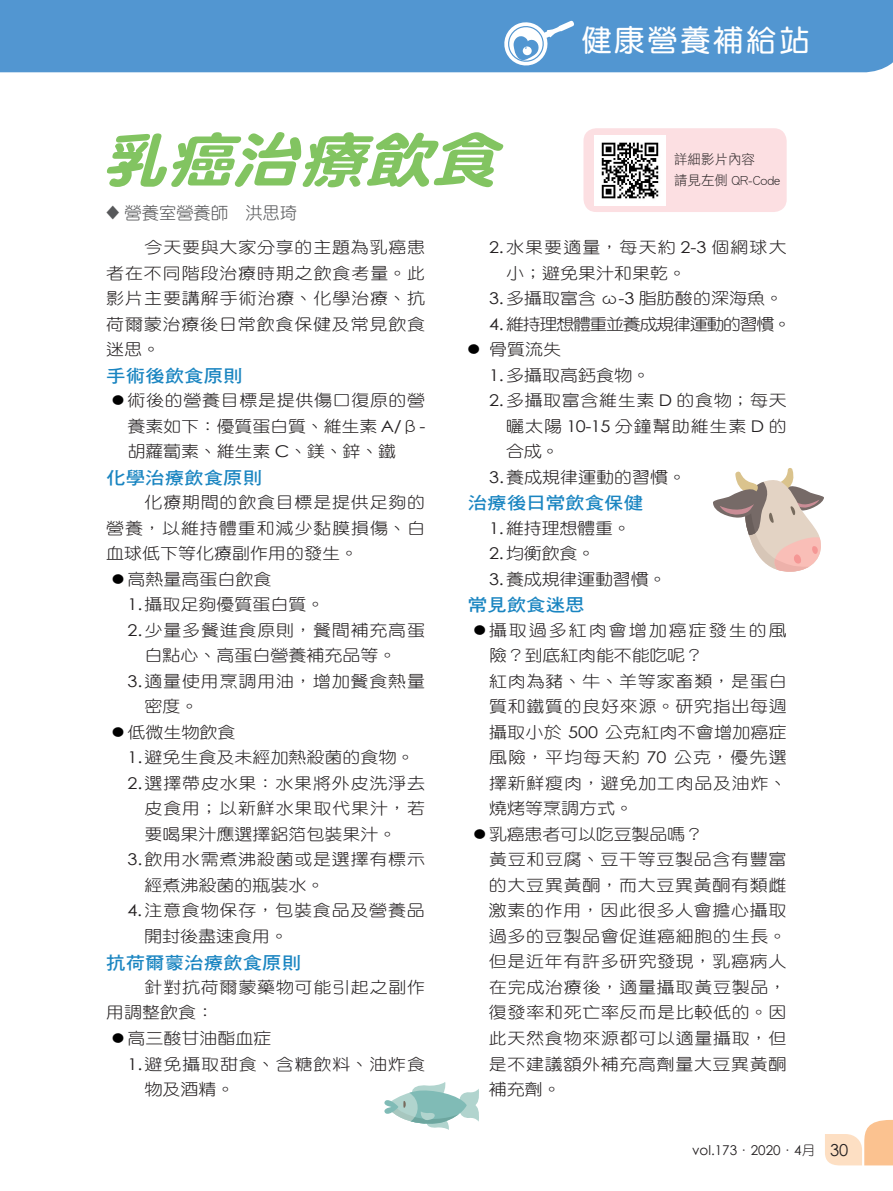
<style>
.page{position:relative;width:893px;height:1191px;background:#fff}
.page>*{position:absolute;margin:0;border:0;box-sizing:border-box;transform-origin:0 0}
.t1{font:italic 60px "DF Yuan Std W9";color:#82c461;scale:1.1 1}
.t2{font:30px "DF Yuan Std W7";letter-spacing:.1em;color:#fff}
.t3{font:17.55px "DF Hei Std W7";color:#1a85c1;scale:1.11 1}
.t4{font:17.25px "DF Yuan Std W3";color:#57585a}
.t5{font:16.2px/25.5px "DF Yuan Std W3";letter-spacing:.04em;color:#231f20;text-align:justify;scale:1.11 1}
.t6{font:16.2px "DF Yuan Std W3";color:#231f20;scale:1.11 1}
.t7{font:16.2px/25.5px "DF Yuan Std W3";letter-spacing:-.01em;color:#231f20;scale:1.11 1}
.t8{font:16.2px "DF Yuan Std W3";letter-spacing:-.07em;color:#231f20;scale:1.11 1}
.t9{font:16.2px "DF Yuan Std W3";letter-spacing:.06em;color:#231f20;scale:1.11 1}
.t10{font:13.5px/21px "DF Hei Std W3";color:#231f20}
.t11{font:13.5px "Century Gothic";color:#231f20}
.s1{font-size:15px}
.s2{font-size:10.8px;color:#000}
.s3{font-family:"Century Gothic"}
.s4{font-family:"DF Yuan Std W3"}
.s5{font-size:16.5px}
</style>
<div class="page">
<svg style="left:825px;top:1120px;width:68px;height:45px"></svg>
<div style="left:0;top:0;width:893px;height:72px;background:#5296d1"></div>
<div style="left:583px;top:128px;width:204px;height:84px;background:#fcdfe2;border-radius:13px"></div>
<img style="left:595px;top:135px;width:70px;height:70px">
<svg style="left:713px;top:468px;width:111px;height:104px"></svg>
<svg style="left:384px;top:1082px;width:95px;height:48px"></svg>
<svg style="left:70px;top:20px;width:504px;height:53px;background:#5b9bd3"></svg>
<h1 class="t1" style="left:101px;top:127px;width:377px">乳癌治療飲食</h1>
<p class="t4" style="left:106px;top:203px;width:192px"><span class="s1">◆</span> 營養室營養師 洪思琦</p>
<h2 class="t2" style="left:581px;top:24px;width:229px">健康營養補給站</h2>
<p class="t10" style="left:674px;top:148px;width:108px">詳細影片內容<br>請見左側 QR-Code</p>
<p class="t5" style="left:106px;top:234px;width:289px;text-indent:38px">今天要與大家分享的主題為乳癌患者在不同階段治療時期之飲食考量。此影片主要講解手術治療、化學治療、抗荷爾蒙治療後日常飲食保健及常見飲食迷思。</p>
<p class="t3" style="left:106px;top:366px;width:124px">手術後飲食原則</p>
<p class="t5" style="left:128px;top:387px;width:270px;text-indent:-15px"><span class="s2">●</span> 術後的營養目標是提供傷口復原的營養素如下：優質蛋白質、維生素 <span class="s3">A/</span>β<span class="s3">-</span>胡蘿蔔素、維生素 <span class="s3">C</span>、鎂、鋅、鐵</p>
<p class="t3" style="left:106px;top:468px;width:142px">化學治療飲食原則</p>
<p class="t5" style="left:106px;top:489px;width:289px;text-indent:38px">化療期間的飲食目標是提供足夠的營養，以維持體重和減少黏膜損傷、白血球低下等化療副作用的發生。</p>
<p class="t6" style="left:112px;top:570px;width:145px"><span class="s2">●</span> 高熱量高蛋白飲食</p>
<p class="t6" style="left:128px;top:596px;width:179px"><span class="s3">1.</span>攝取足夠優質蛋白質。</p>
<p class="t5" style="left:128px;top:617px;width:270px"><span class="s3">2.</span>少量多餐進食原則，餐間補充高蛋</p>
<p class="t6" style="left:144px;top:647px;width:229px">白點心、高蛋白營養補充品等。</p>
<p class="t5" style="left:127px;top:668px;width:270px"><span class="s3">3.</span>適量使用烹調用油，增加餐食熱量</p>
<p class="t5" style="left:144px;top:693px;width:50px">密度。</p>
<p class="t5" style="left:112px;top:719px;width:113px"><span class="s2">●</span> 低微生物飲食</p>
<p class="t6" style="left:128px;top:749px;width:260px"><span class="s3">1.</span>避免生食及未經加熱殺菌的食物。</p>
<p class="t5" style="left:128px;top:770px;width:270px"><span class="s3">2.</span>選擇帶皮水果：水果將外皮洗淨去</p>
<p class="t5" style="left:144px;top:795px;width:254px">皮食用；以新鮮水果取代果汁，若</p>
<p class="t6" style="left:144px;top:825px;width:229px">要喝果汁應選擇鋁箔包裝果汁。</p>
<p class="t5" style="left:127px;top:846px;width:270px"><span class="s3">3.</span>飲用水需煮沸殺菌或是選擇有標示</p>
<p class="t6" style="left:144px;top:876px;width:164px">經煮沸殺菌的瓶裝水。</p>
<p class="t5" style="left:127px;top:897px;width:270px"><span class="s3">4.</span>注意食物保存，包裝食品及營養品</p>
<p class="t6" style="left:144px;top:927px;width:131px">開封後盡速食用。</p>
<p class="t3" style="left:106px;top:952px;width:177px">抗荷爾蒙治療飲食原則</p>
<p class="t5" style="left:106px;top:974px;width:289px;text-indent:38px">針對抗荷爾蒙藥物可能引起之副作用調整飲食：</p>
<p class="t6" style="left:112px;top:1029px;width:145px"><span class="s2">●</span> 高三酸甘油酯血症</p>
<p class="t5" style="left:128px;top:1050px;width:270px"><span class="s3">1.</span>避免攝取甜食、含糖飲料、油炸食</p>
<p class="t5" style="left:145px;top:1076px;width:83px">物及酒精。</p>
<p class="t9" style="left:489px;top:239px;width:270px"><span class="s3">2.</span>水果要適量，每天約 <span class="s3">2-3</span> 個網球大</p>
<p class="t6" style="left:506px;top:264px;width:164px">小；避免果汁和果乾。</p>
<p class="t6" style="left:489px;top:290px;width:266px"><span class="s3">3.</span>多攝取富含 ω<span class="s3">-3</span> 脂肪酸的深海魚。</p>
<p class="t8" style="left:489px;top:315px;width:274px"><span class="s3">4.</span> 維持理想體重並養成規律運動的習慣。</p>
<p class="t5" style="left:468px;top:336px;width:86px"><span class="s2">●</span> 骨質流失</p>
<p class="t6" style="left:489px;top:366px;width:147px"><span class="s3">1.</span>多攝取高鈣食物。</p>
<p class="t5" style="left:489px;top:387px;width:270px"><span class="s3">2.</span>多攝取富含維生素 <span class="s3">D</span> 的食物；每天</p>
<p class="t5" style="left:506px;top:413px;width:254px">曬太陽 <span class="s3">10-15</span> 分鐘幫助維生素 <span class="s3">D</span> 的</p>
<p class="t5" style="left:506px;top:438px;width:49px">合成。</p>
<p class="t6" style="left:489px;top:468px;width:179px"><span class="s3">3.</span>養成規律運動的習慣。</p>
<p class="t3" style="left:468px;top:493px;width:160px">治療後日常飲食保健</p>
<p class="t7" style="left:489px;top:515px;width:161px"><span class="s3">1.</span>維持理想體重。<br><span class="s3">2.</span>均衡飲食。<br><span class="s3">3.</span>養成規律運動習慣。</p>
<p class="t3" style="left:468px;top:595px;width:107px">常見飲食迷思</p>
<p class="t5" style="left:489px;top:617px;width:270px;text-align:left;text-indent:-15px"><span class="s2">●</span> 攝取過多紅肉會增加癌症發生的風險？到底紅肉能不能吃呢？<br>紅肉為豬、牛、羊等家畜類，是蛋白質和鐵質的良好來源。研究指出每週攝取小於 <span class="s3">500</span> 公克紅肉不會增加癌症風險，平均每天約 <span class="s3">70</span> 公克，優先選擇新鮮瘦肉，避免加工肉品及油炸、燒烤等烹調方式。</p>
<p class="t5" style="left:489px;top:821px;width:270px;text-align:left;text-indent:-15px"><span class="s2">●</span> 乳癌患者可以吃豆製品嗎？<br>黃豆和豆腐、豆干等豆製品含有豐富的大豆異黃酮，而大豆異黃酮有類雌激素的作用，因此很多人會擔心攝取過多的豆製品會促進癌細胞的生長。但是近年有許多研究發現，乳癌病人在完成治療後，適量攝取黃豆製品，復發率和死亡率反而是比較低的。因此天然食物來源都可以適量攝取，但是不建議額外補充高劑量大豆異黃酮補充劑。</p>
<p class="t11" style="left:692px;top:1140px;width:158px">vol.173<span class="s4">．</span>2020<span class="s4">．</span>4<span class="s4">月</span> <span class="s5">30</span></p>
</div>
